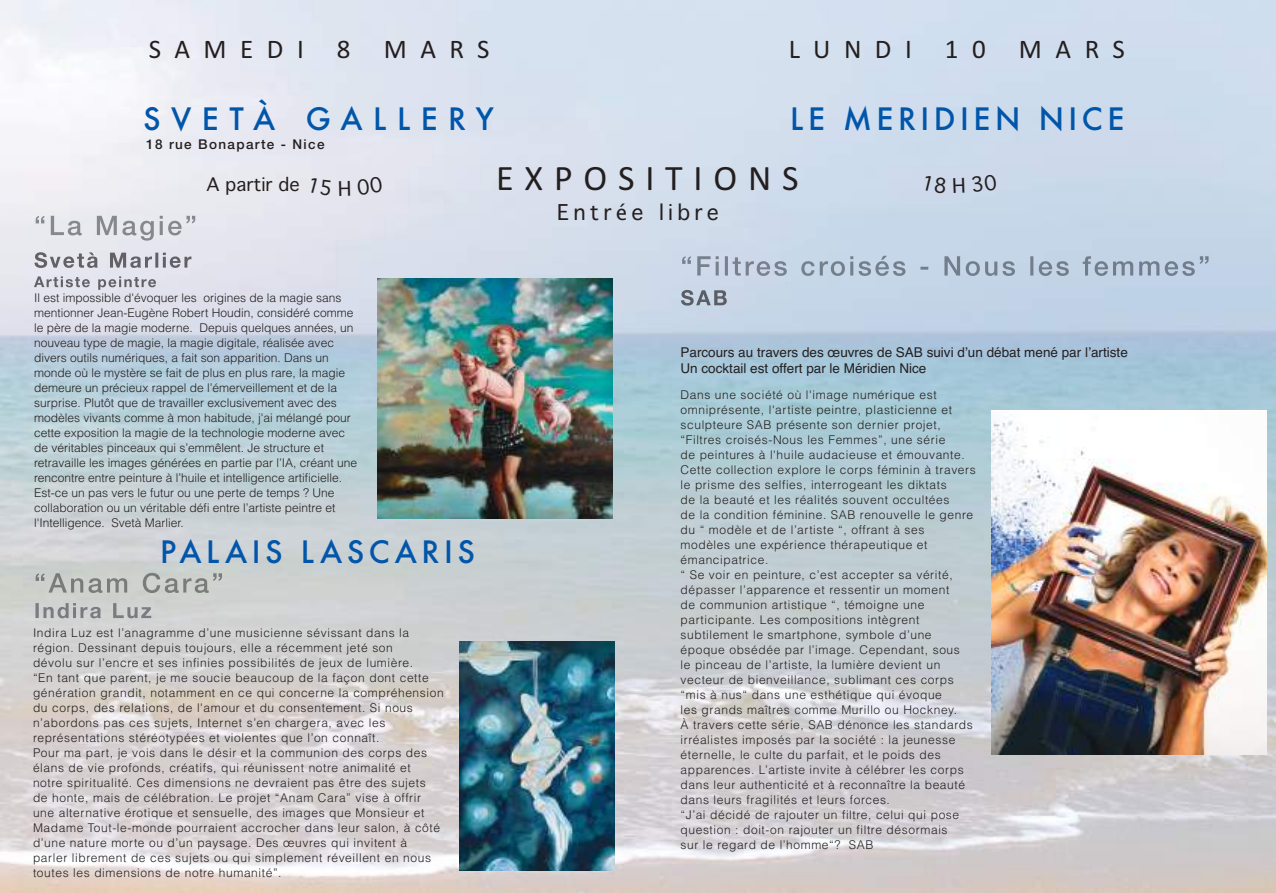
<style>
.page{position:relative;width:1276px;height:893px;background:#fff}
.page>*{position:absolute;margin:0;border:0;box-sizing:border-box;transform-origin:0 0}
.t1{font:36px "Calibri";letter-spacing:.3em;color:#241f1f}
.t2{font:500 30px "Futura";letter-spacing:.15em;color:#0156aa}
.t3{font:500 30px "Futura";letter-spacing:.35em;color:#0156aa}
.t4{font:27px "Calibri";letter-spacing:.5em;color:#241f1f}
.t5{font:21px "Geneva CY";letter-spacing:.2em;color:#241f1f}
.t6{font:18px "Geneva CY";color:#241f1f}
.t7{font:13.5px/16.2px "Helvetica";color:#241f1f}
.t8{font:500 13.5px "Helvetica Neue";letter-spacing:.1em;color:#241f1f}
.t9{font:300 12px/15px "Helvetica";letter-spacing:.05em;color:#241f1f}
.t10{font:300 12px/15px "Helvetica";color:#241f1f}
.s1{font-family:"Lucida Grande"}
</style>
<div class="page">
<img style="left:0;top:0;width:1276px;height:893px">
<img style="left:36px;top:216px;width:118px;height:22px">
<img style="left:36px;top:573px;width:141px;height:20px">
<img style="left:35px;top:603px;width:116px;height:15px">
<img style="left:681px;top:290px;width:46px;height:16px">
<img style="left:682px;top:256px;width:132px;height:20px">
<img style="left:459px;top:641px;width:156px;height:229px">
<img style="left:377px;top:278px;width:235px;height:240px">
<img style="left:991px;top:412px;width:275px;height:342px">
<img style="left:35px;top:252px;width:80px;height:16px">
<img style="left:34px;top:276px;width:72px;height:11px">
<svg style="left:308px;top:177px;width:23px;height:19px"></svg>
<svg style="left:339px;top:181px;width:11px;height:15px"></svg>
<svg style="left:357px;top:176px;width:25px;height:19px"></svg>
<svg style="left:923px;top:175px;width:23px;height:18px"></svg>
<svg style="left:953px;top:178px;width:11px;height:15px"></svg>
<svg style="left:972px;top:174px;width:25px;height:18px"></svg>
<h3 class="t4" style="left:149px;top:33px;width:342px">SAMEDI 8 MARS</h3>
<h2 class="t3" style="left:143px;top:102px;width:352px">SVETÀ GALLERY</h2>
<p class="t8" style="left:146px;top:136px;width:180px">18 rue Bonaparte - Nice</p>
<h3 class="t4" style="left:789px;top:33px;width:337px">LUNDI 10 MARS</h3>
<h2 class="t2" style="left:790px;top:102px;width:336px">LE MERIDIEN NICE</h2>
<h3 class="t6" style="left:207px;top:174px;width:95px">A partir de</h3>
<h1 class="t1" style="left:496px;top:157px;width:304px">EXPOSITIONS</h1>
<h3 class="t5" style="left:557px;top:201px;width:163px">Entr<span class="s1">é</span>e libre</h3>
<p class="t10" style="left:34px;top:290px;width:325px">Il est impossible d'évoquer les origines de la magie sans mentionner Jean-Eugène Robert Houdin, considéré comme le père de la magie moderne. Depuis quelques années, un nouveau type de magie, la magie digitale, réalisée avec divers outils numériques, a fait son apparition. Dans un monde où le mystère se fait de plus en plus rare, la magie demeure un précieux rappel de l’émerveillement et de la surprise. Plutôt que de travailler exclusivement avec des modèles vivants comme à mon habitude, j'ai mélangé pour cette exposition la magie de la technologie moderne avec de véritables pinceaux qui s’emmêlent. Je structure et retravaille les images générées en partie par l’IA, créant une rencontre entre peinture à l’huile et intelligence artificielle.<br>Est-ce un pas vers le futur ou une perte de temps ? Une collaboration ou un véritable défi entre l’artiste peintre et l'Intelligence. Svetà Marlier.</p>
<h2 class="t2" style="left:160px;top:535px;width:316px">PALAIS LASCARIS</h2>
<p class="t9" style="left:33px;top:625px;width:412px">Indira Luz est l’anagramme d’une musicienne sévissant dans la région. Dessinant depuis toujours, elle a récemment jeté son<br>dévolu sur l’encre et ses infinies possibilités de jeux de lumière.<br>“En tant que parent, je me soucie beaucoup de la façon dont cette génération grandit, notamment en ce qui concerne la compréhension du corps, des relations, de l'amour et du consentement. Si nous n’abordons pas ces sujets, Internet s’en chargera, avec les représentations stéréotypées et violentes que l’on connaît.<br>Pour ma part, je vois dans le désir et la communion des corps des élans de vie profonds, créatifs, qui réunissent notre animalité et<br>notre spiritualité. Ces dimensions ne devraient pas être des sujets<br>de honte, mais de célébration. Le projet “Anam Cara” vise à offrir une alternative érotique et sensuelle, des images que Monsieur et Madame Tout-le-monde pourraient accrocher dans leur salon, à côté d’une nature morte ou d’un paysage. Des œuvres qui invitent à parler librement de ces sujets ou qui simplement réveillent en nous toutes les dimensions de notre humanité”.</p>
<p class="t7" style="left:680px;top:344px;width:449px">Parcours au travers des œuvres de SAB suivi dʼun débat mené par lʼartiste<br>Un cocktail est offert par le Méridien Nice</p>
<p class="t9" style="left:680px;top:387px;width:297px">Dans une société où l'image numérique est omniprésente, l'artiste peintre, plasticienne et sculpteure SAB présente son dernier projet, “Filtres croisés-Nous les Femmes”, une série<br>de peintures à l'huile audacieuse et émouvante.<br>Cette collection explore le corps féminin à travers le prisme des selfies, interrogeant les diktats<br>de la beauté et les réalités souvent occultées<br>de la condition féminine. SAB renouvelle le genre du “ modèle et de l’artiste “, offrant à ses modèles une expérience thérapeutique et émancipatrice.<br>“ Se voir en peinture, c’est accepter sa vérité, dépasser l’apparence et ressentir un moment<br>de communion artistique “, témoigne une participante. Les compositions intègrent subtilement le smartphone, symbole d’une époque obsédée par l’image. Cependant, sous<br>le pinceau de l’artiste, la lumière devient un vecteur de bienveillance, sublimant ces corps “mis à nus“ dans une esthétique qui évoque<br>les grands maîtres comme Murillo ou Hockney.<br>À travers cette série, SAB dénonce les standards irréalistes imposés par la société : la jeunesse éternelle, le culte du parfait, et le poids des apparences. L’artiste invite à célébrer les corps dans leur authenticité et à reconnaître la beauté dans leurs fragilités et leurs forces.<br>“J’ai décidé de rajouter un filtre, celui qui pose question : doit-on rajouter un filtre désormais<br>sur le regard de l’homme“? SAB</p>
</div>
